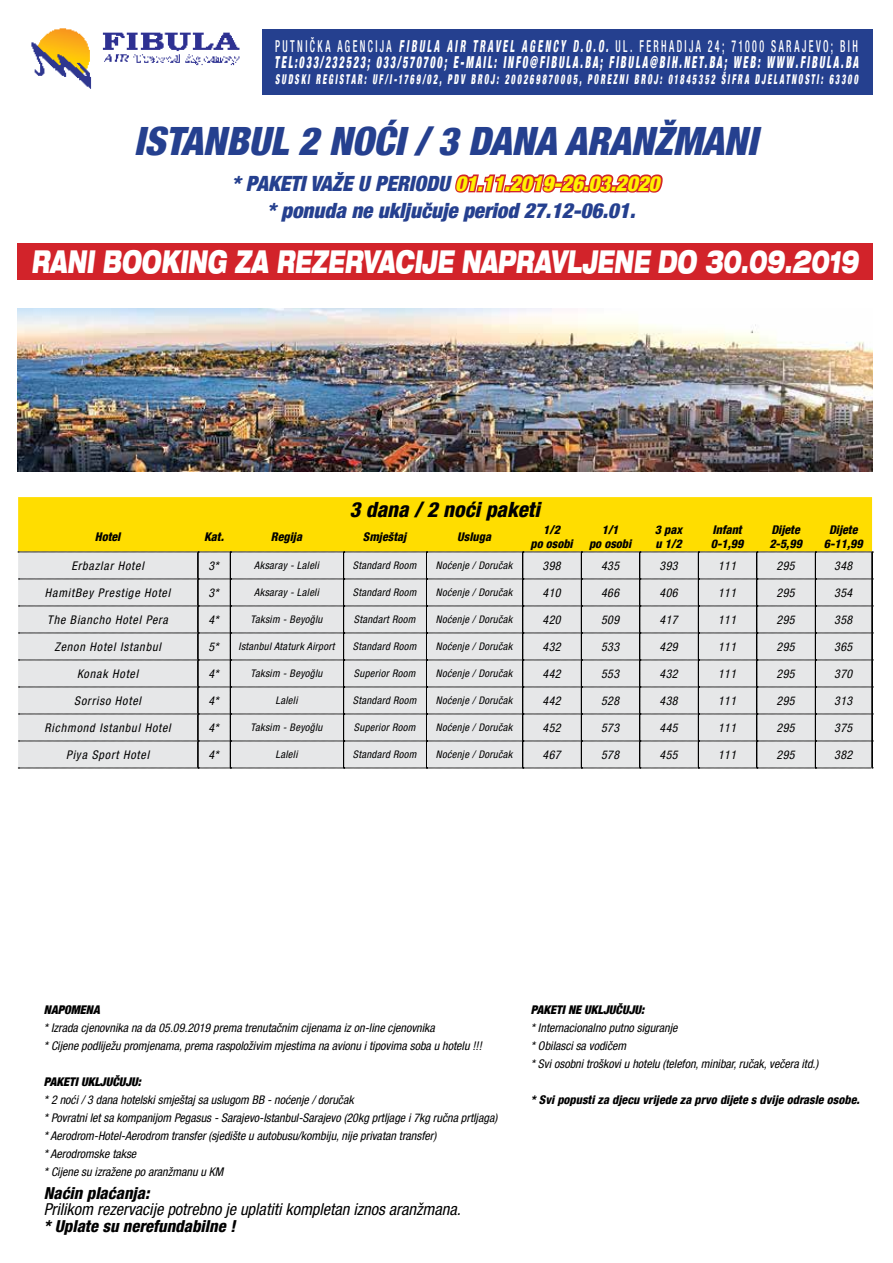
<style>
.page{position:relative;width:893px;height:1263px;background:#fff}
.page>*{position:absolute;margin:0;border:0;box-sizing:border-box;transform-origin:0 0}
.t1{font:italic 900 condensed 39px "Helvetica Neue LT Com";color:#25408f}
.t2{font:italic 900 expanded 31.5px "Helvetica Neue LT Com";letter-spacing:.005em;color:#fff;scale:.6 1}
.t3{font:italic 900 condensed 21px/27px "Helvetica Neue LT Com";color:#25408f;text-align:center}
.t4{font:italic 800 condensed 21px "Helvetica Neue LT Com";color:#000}
.t5{font:italic 900 condensed 16.5px/16.5px "Helvetica Neue LT Com";letter-spacing:.2em;color:#fff;scale:.6 1}
.t6{font:italic condensed 16.5px "Helvetica Neue LT Com";color:#000}
.t7{font:italic 800 condensed 16.5px "Helvetica Neue LT Com";color:#000}
.t8{font:italic 900 condensed 13.5px "Helvetica Neue LT Com";letter-spacing:.25em;color:#fff;scale:.6 1}
.t9{font:italic condensed 12px/18px "Helvetica Neue LT Com";color:#000}
.t10{font:italic 800 condensed 12px/14.5px "Helvetica Neue LT Com";color:#000;text-align:center}
.t11{font:italic condensed 12px "Helvetica Neue LT Com";letter-spacing:.07em;color:#000}
.t12{font:italic 900 condensed 12px "Helvetica Neue LT Com";color:#000}
.t13{font:italic condensed 10.5px "Helvetica Neue LT Com";letter-spacing:.03em;color:#000}
.s1{font-weight:500;font-style:normal}
.s2{font-weight:800}
.s3{color:#fff200}
</style>
<div class="page">
<img style="left:18px;top:308px;width:854px;height:163px">
<svg style="left:455px;top:174px;width:208px;height:19px;background:#dd5e63"></svg>
<div style="left:18px;top:497px;width:854px;height:55px;background:#fd0"></div>
<svg style="left:18px;top:552px;width:855px;height:217px;background:#dbdbdc"></svg>
<img style="left:31px;top:28px;width:209px;height:61px">
<div style="left:262px;top:29px;width:610px;height:66px;background:#25408f"></div>
<div style="left:18px;top:243px;width:855px;height:37px;background:#d2232a"></div>
<h3 class="t5" style="left:275px;top:37px;width:974px"><span class="s1">PUTNIČKA AGENCIJA</span> <span class="s2">FIBULA AIR TRAVEL AGENCY D.O.O.</span> <span class="s1">UL. FERHADIJA 24; 71000 SARAJEVO; BIH<br></span>TEL:033/232523; 033/570700; E-MAIL: INFO@FIBULA.BA; FIBULA@BIH.NET.BA; WEB: WWW.FIBULA.BA</h3>
<p class="t8" style="left:275px;top:71px;width:973px">SUDSKI REGISTAR: UF/I-1769/02, PDV BROJ: 200269870005, POREZNI BROJ: 01845352 ŠIFRA DJELATNOSTI: 63300</p>
<h1 class="t1" style="left:134px;top:118px;width:624px">ISTANBUL 2 NOĆI / 3 DANA ARANŽMANI</h1>
<h3 class="t3" style="left:232px;top:170px;width:429px">* PAKETI VAŽE U PERIODU <span class="s3">01.11.2019-26.03.2020 </span>* ponuda ne uključuje period 27.12-06.01.</h3>
<h2 class="t2" style="left:31px;top:241px;width:1380px">RANI BOOKING ZA REZERVACIJE NAPRAVLJENE DO 30.09.2019</h2>
<h3 class="t4" style="left:349px;top:496px;width:192px">3 dana / 2 noći paketi</h3>
<p class="t10" style="left:95px;top:529px;width:27px">Hotel</p>
<p class="t10" style="left:204px;top:529px;width:21px">Kat.</p>
<p class="t10" style="left:271px;top:529px;width:33px">Regija</p>
<p class="t10" style="left:363px;top:529px;width:45px">Smještaj</p>
<p class="t10" style="left:457px;top:529px;width:35px">Usluga</p>
<p class="t10" style="left:530px;top:522px;width:44px">1/2<br>po osobi</p>
<p class="t10" style="left:589px;top:522px;width:44px">1/1<br>po osobi</p>
<p class="t10" style="left:655px;top:522px;width:29px;text-align:left">3 pax u 1/2</p>
<p class="t10" style="left:711px;top:522px;width:34px;text-align:left">Infant<br>0-1,99</p>
<p class="t10" style="left:769px;top:522px;width:34px;text-align:left">Dijete<br>2-5,99</p>
<p class="t10" style="left:824px;top:522px;width:40px">Dijete<br>6-11,99</p>
<p class="t11" style="left:71px;top:558px;width:74px">Erbazlar Hotel</p>
<p class="t9" style="left:209px;top:556px;width:12px">3*</p>
<p class="t13" style="left:254px;top:559px;width:66px">Aksaray - Laleli</p>
<p class="t13" style="left:353px;top:559px;width:65px">Standard Room</p>
<p class="t13" style="left:436px;top:559px;width:78px">Noćenje / Doručak</p>
<p class="t9" style="left:543px;top:556px;width:20px">398</p>
<p class="t9" style="left:601px;top:556px;width:20px">435</p>
<p class="t9" style="left:660px;top:556px;width:20px">393</p>
<p class="t9" style="left:718px;top:556px;width:19px">111</p>
<p class="t9" style="left:777px;top:556px;width:19px">295</p>
<p class="t9" style="left:834px;top:556px;width:19px">348</p>
<p class="t11" style="left:45px;top:585px;width:127px">HamitBey Prestige Hotel</p>
<p class="t9" style="left:208px;top:583px;width:12px">3*</p>
<p class="t13" style="left:254px;top:586px;width:66px">Aksaray - Laleli</p>
<p class="t13" style="left:353px;top:586px;width:65px">Standard Room</p>
<p class="t13" style="left:436px;top:586px;width:78px">Noćenje / Doručak</p>
<p class="t9" style="left:543px;top:583px;width:20px">410</p>
<p class="t9" style="left:601px;top:583px;width:20px">466</p>
<p class="t9" style="left:660px;top:583px;width:20px">406</p>
<p class="t9" style="left:718px;top:583px;width:19px">111</p>
<p class="t9" style="left:777px;top:583px;width:19px">295</p>
<p class="t9" style="left:834px;top:583px;width:19px">354</p>
<p class="t11" style="left:47px;top:612px;width:122px">The Biancho Hotel Pera</p>
<p class="t9" style="left:208px;top:610px;width:12px">4*</p>
<p class="t13" style="left:251px;top:613px;width:73px">Taksim - Beyoğlu</p>
<p class="t13" style="left:354px;top:613px;width:63px">Standart Room</p>
<p class="t13" style="left:436px;top:613px;width:78px">Noćenje / Doručak</p>
<p class="t9" style="left:543px;top:610px;width:20px">420</p>
<p class="t9" style="left:601px;top:610px;width:20px">509</p>
<p class="t9" style="left:660px;top:610px;width:20px">417</p>
<p class="t9" style="left:718px;top:610px;width:19px">111</p>
<p class="t9" style="left:777px;top:610px;width:19px">295</p>
<p class="t9" style="left:834px;top:610px;width:19px">358</p>
<p class="t11" style="left:54px;top:639px;width:108px">Zenon Hotel Istanbul</p>
<p class="t9" style="left:208px;top:637px;width:12px">5*</p>
<p class="t13" style="left:239px;top:640px;width:97px">Istanbul Ataturk Airport</p>
<p class="t13" style="left:353px;top:640px;width:65px">Standard Room</p>
<p class="t13" style="left:436px;top:640px;width:78px">Noćenje / Doručak</p>
<p class="t9" style="left:543px;top:637px;width:20px">432</p>
<p class="t9" style="left:601px;top:637px;width:20px">533</p>
<p class="t9" style="left:660px;top:637px;width:20px">429</p>
<p class="t9" style="left:718px;top:637px;width:19px">111</p>
<p class="t9" style="left:777px;top:637px;width:19px">295</p>
<p class="t9" style="left:834px;top:637px;width:19px">365</p>
<p class="t11" style="left:77px;top:666px;width:63px">Konak Hotel</p>
<p class="t9" style="left:208px;top:664px;width:12px">4*</p>
<p class="t13" style="left:251px;top:667px;width:73px">Taksim - Beyoğlu</p>
<p class="t13" style="left:354px;top:667px;width:63px">Superior Room</p>
<p class="t13" style="left:436px;top:667px;width:78px">Noćenje / Doručak</p>
<p class="t9" style="left:543px;top:664px;width:20px">442</p>
<p class="t9" style="left:601px;top:664px;width:20px">553</p>
<p class="t9" style="left:660px;top:664px;width:20px">432</p>
<p class="t9" style="left:718px;top:664px;width:19px">111</p>
<p class="t9" style="left:777px;top:664px;width:19px">295</p>
<p class="t9" style="left:834px;top:664px;width:19px">370</p>
<p class="t11" style="left:74px;top:693px;width:68px">Sorriso Hotel</p>
<p class="t9" style="left:208px;top:691px;width:12px">4*</p>
<p class="t13" style="left:276px;top:694px;width:23px">Laleli</p>
<p class="t13" style="left:353px;top:694px;width:65px">Standard Room</p>
<p class="t13" style="left:436px;top:694px;width:78px">Noćenje / Doručak</p>
<p class="t9" style="left:543px;top:691px;width:20px">442</p>
<p class="t9" style="left:601px;top:691px;width:20px">528</p>
<p class="t9" style="left:660px;top:691px;width:20px">438</p>
<p class="t9" style="left:718px;top:691px;width:19px">111</p>
<p class="t9" style="left:777px;top:691px;width:19px">295</p>
<p class="t9" style="left:834px;top:691px;width:19px">313</p>
<p class="t11" style="left:45px;top:720px;width:128px">Richmond Istanbul Hotel</p>
<p class="t9" style="left:208px;top:718px;width:12px">4*</p>
<p class="t13" style="left:251px;top:721px;width:73px">Taksim - Beyoğlu</p>
<p class="t13" style="left:354px;top:721px;width:63px">Superior Room</p>
<p class="t13" style="left:436px;top:721px;width:78px">Noćenje / Doručak</p>
<p class="t9" style="left:543px;top:718px;width:20px">452</p>
<p class="t9" style="left:601px;top:718px;width:20px">573</p>
<p class="t9" style="left:660px;top:718px;width:20px">445</p>
<p class="t9" style="left:718px;top:718px;width:19px">111</p>
<p class="t9" style="left:777px;top:718px;width:19px">295</p>
<p class="t9" style="left:834px;top:718px;width:19px">375</p>
<p class="t11" style="left:66px;top:747px;width:85px">Piya Sport Hotel</p>
<p class="t9" style="left:208px;top:745px;width:12px">4*</p>
<p class="t13" style="left:276px;top:748px;width:23px">Laleli</p>
<p class="t13" style="left:353px;top:748px;width:65px">Standard Room</p>
<p class="t13" style="left:436px;top:748px;width:78px">Noćenje / Doručak</p>
<p class="t9" style="left:543px;top:745px;width:20px">467</p>
<p class="t9" style="left:601px;top:745px;width:20px">578</p>
<p class="t9" style="left:660px;top:745px;width:20px">455</p>
<p class="t9" style="left:718px;top:745px;width:19px">111</p>
<p class="t9" style="left:777px;top:745px;width:19px">295</p>
<p class="t9" style="left:834px;top:745px;width:19px">382</p>
<p class="t12" style="left:44px;top:1002px;width:57px">NAPOMENA</p>
<p class="t9" style="left:44px;top:1018px;width:439px">* Izrada cjenovnika na da 05.09.2019 prema trenutačnim cijenama iz on-line cjenovnika<br>* Cijene podliježu promjenama, prema raspoloživim mjestima na avionu i tipovima soba u hotelu !!!</p>
<p class="t12" style="left:44px;top:1074px;width:99px">PAKETI UKLJUČUJU:</p>
<p class="t9" style="left:44px;top:1090px;width:455px">* 2 noći / 3 dana hotelski smještaj sa uslugom BB - noćenje / doručak<br>* Povratni let sa kompanijom Pegasus - Sarajevo-Istanbul-Sarajevo (20kg prtljage i 7kg ručna prtljaga) * Aerodrom-Hotel-Aerodrom transfer (sjedište u autobusu/kombiju, nije privatan transfer)<br>* Aerodromske takse<br>* Cijene su izražene po aranžmanu u KM</p>
<h3 class="t7" style="left:44px;top:1183px;width:107px">Naćin plaćanja:</h3>
<h3 class="t6" style="left:44px;top:1200px;width:418px">Prilikom rezervacije potrebno je uplatiti kompletan iznos aranžmana.</h3>
<h3 class="t7" style="left:44px;top:1216px;width:193px">* Uplate su nerefundabilne !</h3>
<p class="t12" style="left:531px;top:1002px;width:115px">PAKETI NE UKLJUČUJU:</p>
<p class="t9" style="left:531px;top:1018px;width:289px">* Internacionalno putno siguranje<br>* Obilasci sa vodičem<br>* Svi osobni troškovi u hotelu (telefon, minibar, ručak, večera itd.)</p>
<p class="t10" style="left:531px;top:1092px;width:330px">* Svi popusti za djecu vrijede za prvo dijete s dvije odrasle osobe.</p>
</div>
